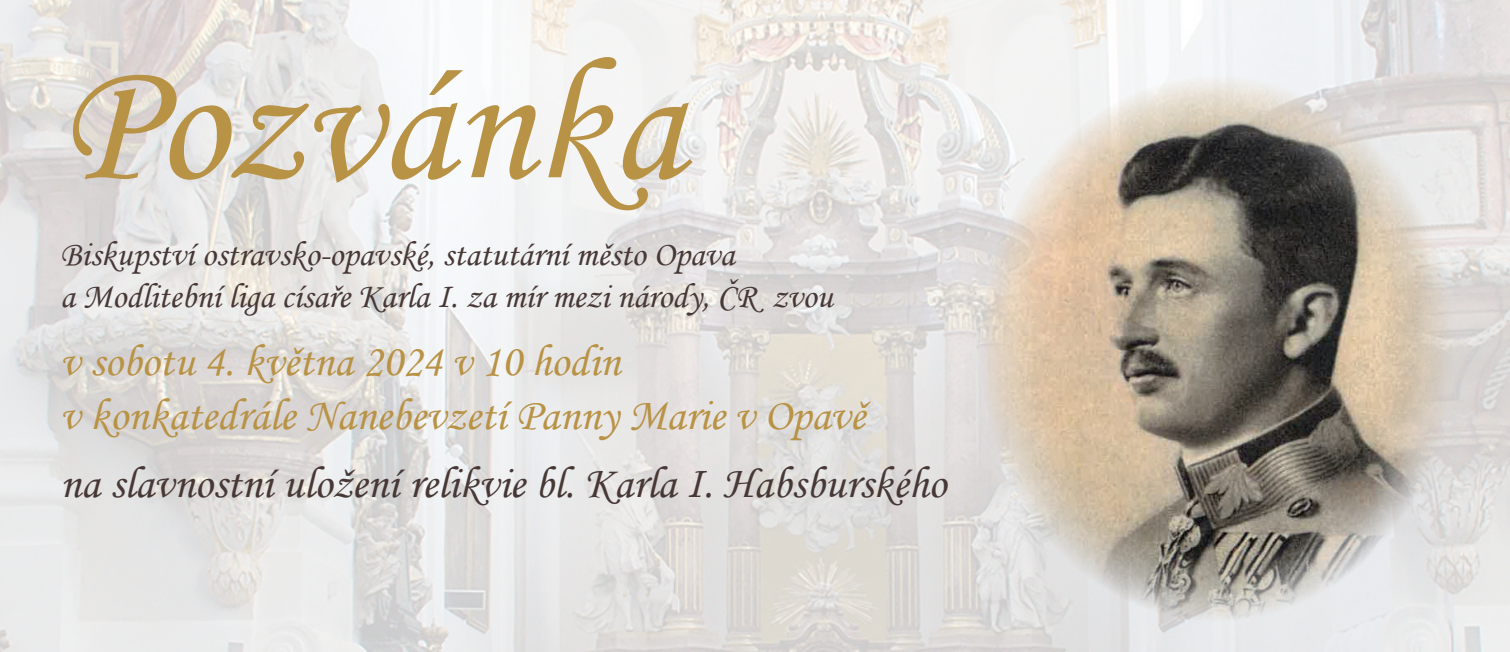
<style>
.page{position:relative;width:1510px;height:652px;background:#fff}
.page>*{position:absolute;margin:0;border:0;box-sizing:border-box;transform-origin:0 0}
.t1{font:175px "Monotype Corsiva";color:#b89245}
.t2{font:45px "Monotype Corsiva";color:#b89245}
.t3{font:45px "Monotype Corsiva";color:#473836}
.t4{font:35px/42px "Monotype Corsiva";color:#473836}
</style>
<div class="page">
<img style="left:0;top:0;width:1509px;height:652px">
<img style="left:981px;top:77px;width:472px;height:544px">
<p class="t1" style="left:60px;top:17px;width:625px">Pozvánka</p>
<p class="t4" style="left:60px;top:233px;width:774px">Biskupství ostravsko-opavské, statutární město Opava<br>a Modlitební liga císaře Karla I. za mír mezi národy, ČR zvou</p>
<p class="t2" style="left:60px;top:334px;width:561px">v sobotu 4. května 2024 v 10 hodin</p>
<p class="t2" style="left:60px;top:388px;width:806px">v konkatedrále Nanebevzetí Panny Marie v Opavě</p>
<p class="t3" style="left:60px;top:456px;width:887px">na slavnostní uložení relikvie bl. Karla I. Habsburského</p>
</div>
